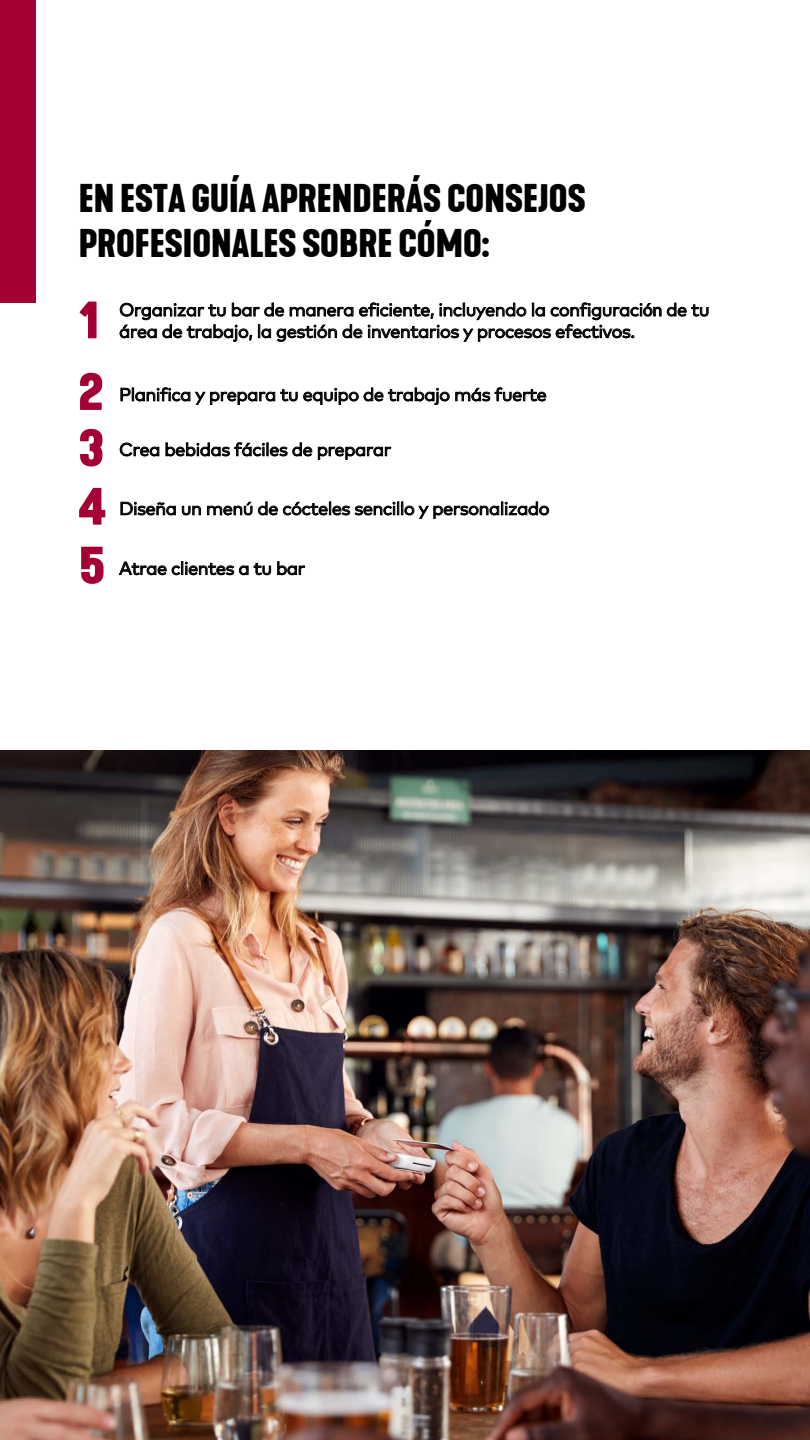
<style>
.page{position:relative;width:810px;height:1440px;background:#fff}
.page>*{position:absolute;margin:0;border:0;box-sizing:border-box;transform-origin:0 0}
.t1{font:700 52.5px/58.7px "Kapra Neue";color:#a50034}
.t2{font:700 37.5px/45px "Kapra Neue";color:#000}
.t3{font:18px/21.6px "Mark Pro";letter-spacing:-.025em;color:#000}
.s1{font-family:"Myriad Pro"}
</style>
<div class="page">
<div style="left:0;top:0;width:36px;height:303px;background:#a50034"></div>
<img style="left:0;top:750px;width:809px;height:690px">
<svg style="left:119px;top:302px;width:590px;height:40px"></svg>
<svg style="left:120px;top:387px;width:426px;height:18px"></svg>
<svg style="left:120px;top:442px;width:39px;height:15px"></svg>
<svg style="left:165px;top:442px;width:147px;height:15px"></svg>
<svg style="left:318px;top:446px;width:73px;height:14px"></svg>
<svg style="left:120px;top:502px;width:56px;height:14px"></svg>
<svg style="left:182px;top:505px;width:19px;height:11px"></svg>
<svg style="left:207px;top:501px;width:342px;height:18px"></svg>
<svg style="left:119px;top:561px;width:152px;height:14px"></svg>
<svg style="left:277px;top:561px;width:28px;height:14px"></svg>
<h2 class="t2" style="left:79px;top:176px;width:508px">EN ESTA GUÍA APRENDERÁS CONSEJOS<br>PROFESIONALES SOBRE CÓMO:</h2>
<h1 class="t1" style="left:79px;top:284px;width:26px;line-height:71.6px">1<br>2</h1>
<h1 class="t1" style="left:79px;top:419px;width:29px;text-align:justify">3<br>4<br>5</h1>
<p class="t3" style="left:119px;top:298px;width:592px">Organizar tu bar de manera eficiente, incluyendo la configuraci<span class="s1">ón</span> de tu área de trabajo, la gestión de inventarios y procesos efectivos.</p>
<p class="t3" style="left:119px;top:383px;width:429px">Planifica y prepara tu equipo de trabajo más fuerte</p>
<p class="t3" style="left:119px;top:438px;width:274px">Crea bebidas fáciles de preparar</p>
<p class="t3" style="left:119px;top:497px;width:432px">Diseña un menú de cócteles sencillo y personalizado</p>
<p class="t3" style="left:119px;top:557px;width:187px">Atrae clientes a tu bar</p>
</div>
